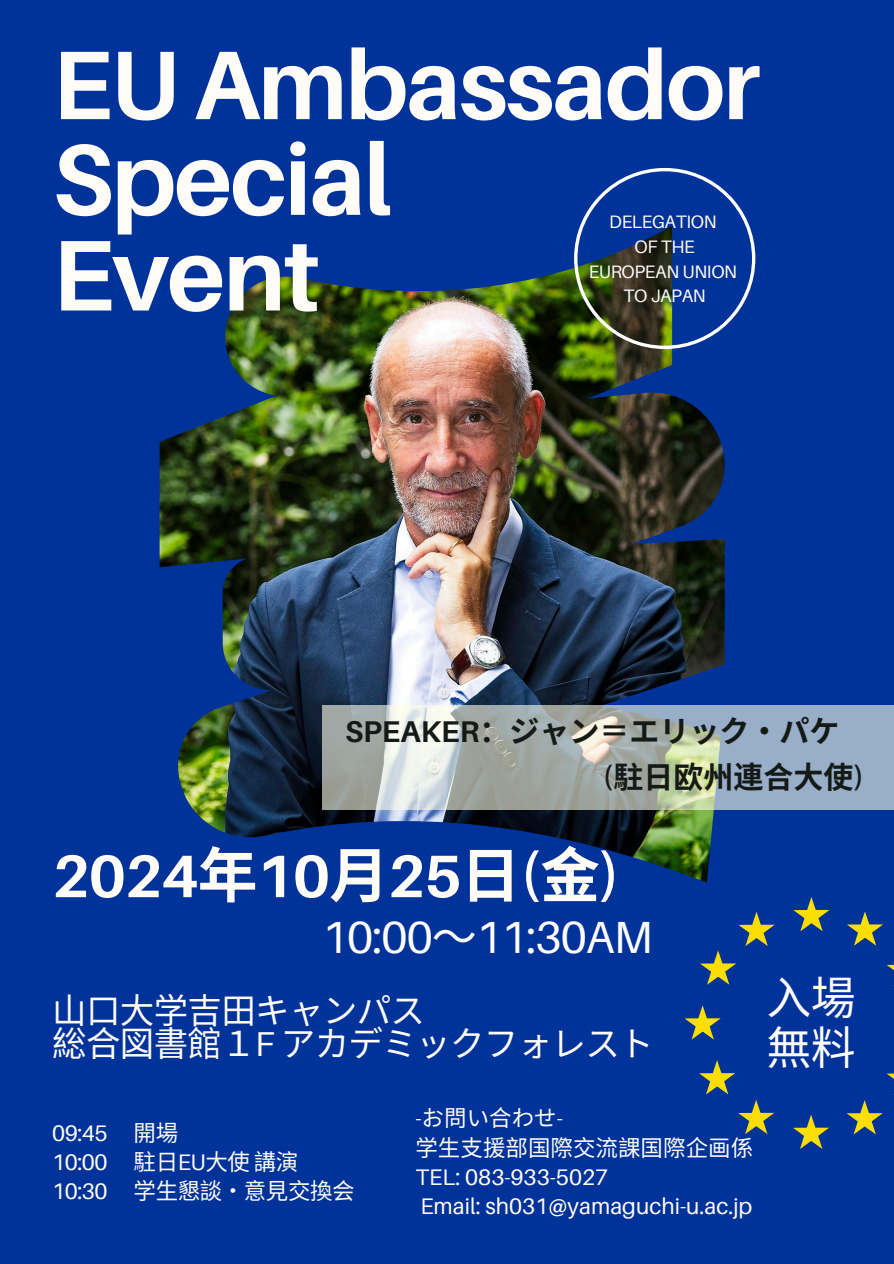
<style>
.page{position:relative;width:894px;height:1264px;background:#fff}
.page>*{position:absolute;margin:0;border:0;box-sizing:border-box;transform-origin:0 0}
.t1{font:700 100.5px/95.7px "Aileron";letter-spacing:-.02em;color:#fffcf8}
.t2{font:700 97.5px "Aileron";letter-spacing:-.02em;color:#fffcf8}
.t3{font:700 60px "Aileron";letter-spacing:-.02em;color:#fffcf8}
.t4{font:45px "Aileron";letter-spacing:-.02em;color:#fffcf8}
.t5{font:45px/49.5px "Noto Sans CJ Ksc";color:#fffcf8}
.t6{font:34.5px/32.7px "Noto Sans CJ Ksc";letter-spacing:-.02em;color:#fffcf8}
.t7{font:700 30px/46.2px "Noto Sans CJ Ksc";color:#161a16}
.t8{font:22.5px "Aileron";color:#fffcf8}
.t9{font:22.5px "Noto Sans CJ Ksc";color:#fffcf8}
.t10{font:18px "Aileron";letter-spacing:-.02em;color:#fffcf8}
.s1{font-family:"Aileron"}
.s2{font-family:"Noto Sans CJ Ksc"}
</style>
<div class="page">
<div style="left:0;top:0;width:893px;height:1263px;background:#039"></div>
<img style="left:159px;top:268px;width:565px;height:614px">
<svg style="left:793px;top:897px;width:36px;height:34px"></svg>
<svg style="left:847px;top:911px;width:35px;height:34px"></svg>
<svg style="left:887px;top:964px;width:6px;height:6px"></svg>
<svg style="left:887px;top:1073px;width:6px;height:5px"></svg>
<svg style="left:846px;top:1100px;width:36px;height:34px"></svg>
<svg style="left:793px;top:1115px;width:35px;height:33px"></svg>
<svg style="left:699px;top:1060px;width:75px;height:74px"></svg>
<svg style="left:684px;top:1005px;width:36px;height:34px"></svg>
<svg style="left:700px;top:912px;width:74px;height:72px"></svg>
<svg style="left:322px;top:705px;width:571px;height:104px;background:#aab6b8"></svg>
<svg style="left:574px;top:168px;width:181px;height:181px"></svg>
<p class="t2" style="left:52px;top:25px;width:709px">EU Ambassador</p>
<p class="t1" style="left:52px;top:130px;width:341px">Special<br>Event</p>
<p class="t10" style="left:609px;top:211px;width:109px">DELEGATION</p>
<p class="t10" style="left:634px;top:235px;width:62px">OF THE</p>
<p class="t10" style="left:588px;top:260px;width:150px">EUROPEAN UNION</p>
<p class="t10" style="left:623px;top:285px;width:84px">TO JAPAN</p>
<p class="t7" style="left:602px;top:706px;width:263px;text-indent:-257px"><span class="s1">SPEAKER</span>：ジャン＝エリック・パケ<br><span class="s1">(</span>駐日欧州連合大使<span class="s1">)</span></p>
<p class="t3" style="left:52px;top:839px;width:569px">2024<span class="s2">年</span>10<span class="s2">月</span> 25<span class="s2">日</span> (<span class="s2">金</span>)</p>
<p class="t4" style="left:322px;top:909px;width:332px">10:00<span class="s2">～</span>11:30AM</p>
<p class="t6" style="left:52px;top:992px;width:602px">山口大学吉田キャンパス<br>総合図書館１<span class="s1">F</span> アカデミックフォレスト</p>
<h6 class="t8" style="left:52px;top:1119px;width:127px">09:45 <span class="s2">開場</span></h6>
<h2 class="t8" style="left:52px;top:1148px;width:247px">10:00 <span class="s2">駐日</span> EU<span class="s2">大使講演</span></h2>
<p class="t9" style="left:52px;top:1173px;width:304px"><span class="s1">10:30</span> 学生懇談・意見交換会</p>
<h4 class="t9" style="left:415px;top:1100px;width:149px"><span class="s1">-</span>お問い合わせ<span class="s1">-</span></h4>
<h3 class="t9" style="left:415px;top:1129px;width:339px">学生支援部国際交流課国際企画係</h3>
<h5 class="t8" style="left:415px;top:1162px;width:194px">TEL: 083-933-5027</h5>
<p class="t8" style="left:420px;top:1192px;width:333px">Email: sh031@yamaguchi-u.ac.jp</p>
<p class="t5" style="left:766px;top:970px;width:91px">入場無料</p>
</div>
